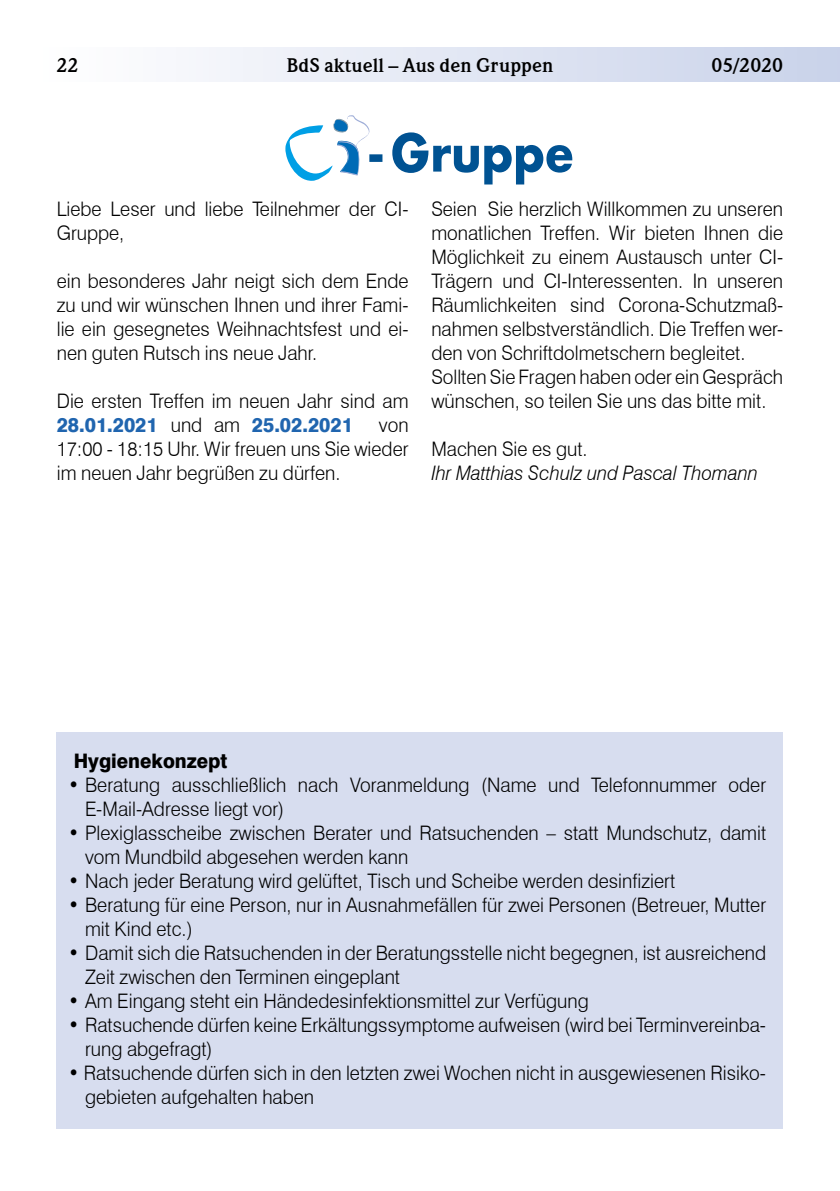
<style>
.page{position:relative;width:840px;height:1191px;background:#fff}
.page>*{position:absolute;margin:0;border:0;box-sizing:border-box;transform-origin:0 0}
.t1{font:300 20px/24px "Swiss 721 BT";color:#000;scale:.95 1}
.t2{font:italic 300 20px "Swiss 721 BT";color:#000;scale:.95 1}
.t3{font:700 20px "Weidemann IT Cby BT";color:#000}
.t4{font:800 20px "Swiss 721 BT";color:#000;scale:.95 1}
.s1{font-weight:800;color:#2065af}
</style>
<div class="page">
<div style="left:0;top:47px;width:839px;height:34px;background:linear-gradient(to right,#fff,#c9d2ea)"></div>
<svg style="left:285px;top:115px;width:287px;height:69px"></svg>
<div style="left:57px;top:732px;width:725px;height:396px;background:#d7ddef"></div>
<p class="t3" style="left:57px;top:53px;width:12px">22</p>
<p class="t3" style="left:286px;top:53px;width:268px">BdS aktuell – Aus den Gruppen</p>
<p class="t3" style="left:711px;top:53px;width:73px">05/2020</p>
<p class="t1" style="left:57px;top:197px;width:371px">Liebe Leser und liebe Teilnehmer der CI-<br>Gruppe,</p>
<p class="t1" style="left:57px;top:269px;width:371px;text-align:justify">ein besonderes Jahr neigt sich dem Ende zu und wir wünschen Ihnen und ihrer Fami&shy;lie ein gesegnetes Weihnachtsfest und ei&shy;nen guten Rutsch ins neue Jahr.</p>
<p class="t1" style="left:57px;top:389px;width:371px">Die ersten Treffen im neuen Jahr sind am<br><span class="s1">28.01.2021</span> und am <span class="s1">25.02.2021</span></p>
<p class="t1" style="left:57px;top:413px;width:371px;text-align:justify;text-indent:322px">von 17:00 - 18:15 Uhr. Wir freuen uns Sie wieder im neuen Jahr begrüßen zu dürfen.</p>
<p class="t1" style="left:431px;top:197px;width:371px">Seien Sie herzlich Willkommen zu unseren monatlichen Treffen. Wir bieten Ihnen die Möglichkeit zu einem Austausch unter CI-Trägern und CI-Interessenten. In unseren Räumlichkeiten sind Corona-Schutzmaß&shy;nahmen selbstverständlich. Die Treffen wer&shy;den von Schriftdolmetschern begleitet.<br>Sollten Sie Fragen haben oder ein Gespräch wünschen, so teilen Sie uns das bitte mit.</p>
<p class="t1" style="left:431px;top:437px;width:166px">Machen Sie es gut.</p>
<p class="t2" style="left:431px;top:461px;width:345px">Ihr Matthias Schulz und Pascal Thomann</p>
<p class="t4" style="left:74px;top:749px;width:163px">Hygienekonzept</p>
<p class="t1" style="left:85px;top:773px;width:718px;text-indent:-17px">• Beratung ausschließlich nach Voranmeldung (Name und Telefonnummer oder<br>E-Mail-Adresse liegt vor)</p>
<p class="t1" style="left:85px;top:821px;width:718px;text-indent:-17px">• Plexiglasscheibe zwischen Berater und Ratsuchenden – statt Mundschutz, damit vom Mundbild abgesehen werden kann</p>
<p class="t1" style="left:68px;top:869px;width:640px">• Nach jeder Beratung wird gelüftet, Tisch und Scheibe werden desinfiziert</p>
<p class="t1" style="left:85px;top:893px;width:718px;text-indent:-17px">• Beratung für eine Person, nur in Ausnahmefällen für zwei Personen (Betreuer, Mutter mit Kind etc.)</p>
<p class="t1" style="left:85px;top:941px;width:718px;text-indent:-17px">• Damit sich die Ratsuchenden in der Beratungsstelle nicht begegnen, ist ausreichend<br>Zeit zwischen den Terminen eingeplant</p>
<p class="t1" style="left:68px;top:989px;width:549px">• Am Eingang steht ein Händedesinfektionsmittel zur Verfügung</p>
<p class="t1" style="left:85px;top:1013px;width:718px;text-indent:-17px">• Ratsuchende dürfen keine Erkältungssymptome aufweisen (wird bei Terminvereinba&shy;rung abgefragt)</p>
<p class="t1" style="left:85px;top:1061px;width:718px;text-indent:-17px">• Ratsuchende dürfen sich in den letzten zwei Wochen nicht in ausgewiesenen Risiko&shy;gebieten aufgehalten haben</p>
</div>
